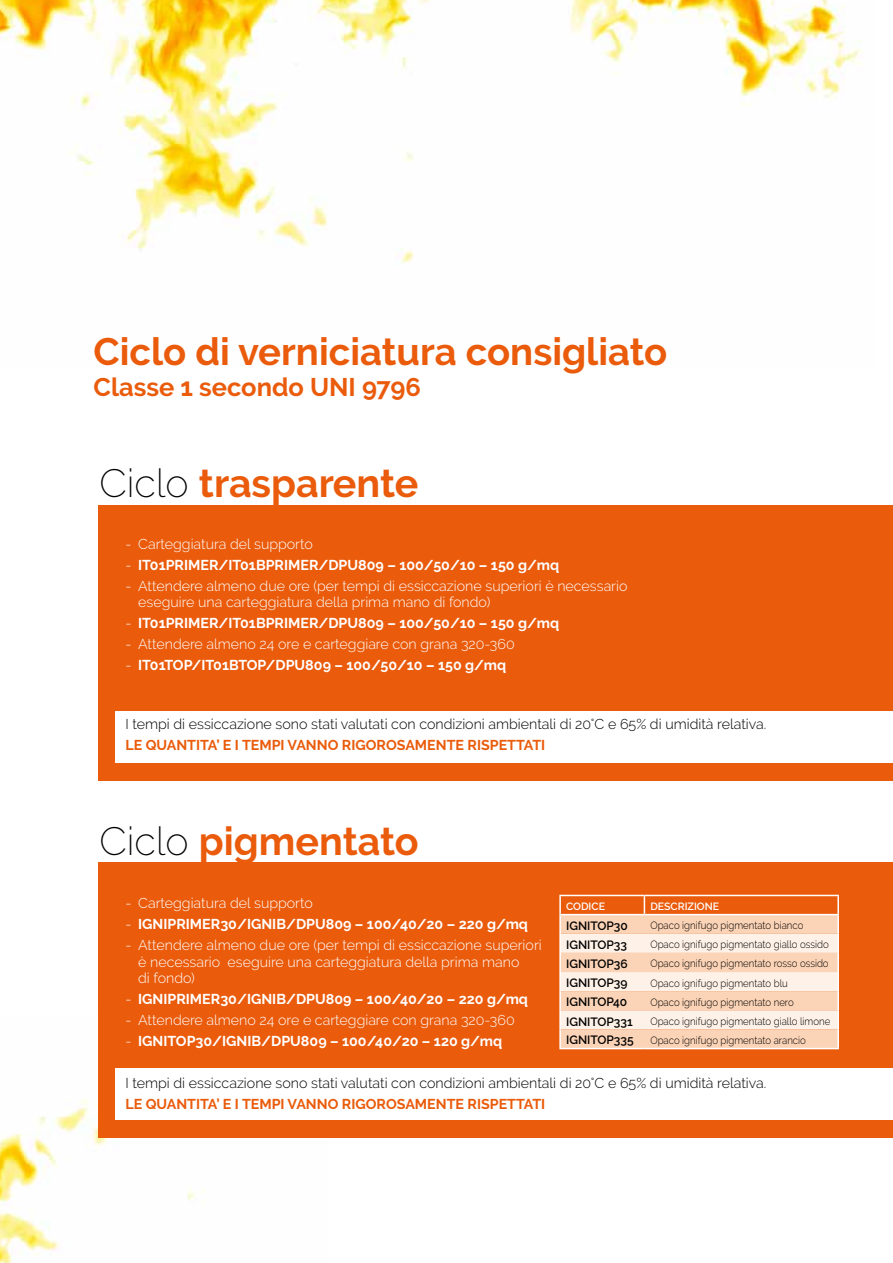
<style>
.page{position:relative;width:893px;height:1263px;background:#fff}
.page>*{position:absolute;margin:0;border:0;box-sizing:border-box;transform-origin:0 0}
.t1{font:700 39.3px "Raleway";color:#ea5b0b}
.t2{font:700 38.25px "Raleway";color:#ea5b0b}
.t3{font:700 25.5px "Raleway";color:#ea5b0b}
.t4{font:300 14.25px/16.5px "Raleway";color:#fff}
.t5{font:700 14.25px "Raleway";color:#fff}
.t6{font:300 14.25px "Raleway";color:#000}
.t7{font:700 14.25px "Raleway";color:#ea5b0b}
.t8{font:600 12px "Raleway";color:#000}
.t9{font:300 10.5px "Raleway";color:#000;scale:.92 1}
.t10{font:600 10.5px "Raleway";color:#fff}
.s1{font-weight:200;color:#000}
.s2{font-weight:300}
</style>
<div class="page">
<img style="left:0;top:1099px;width:204px;height:164px">
<img style="left:0;top:0;width:862px;height:264px">
<div style="left:98px;top:505px;width:795px;height:275px;background:#ea5b0b"></div>
<div style="left:98px;top:862px;width:795px;height:276px;background:#ea5b0b"></div>
<div style="left:116px;top:711px;width:777px;height:51px;background:#fff"></div>
<div style="left:116px;top:1069px;width:777px;height:51px;background:#fff"></div>
<svg style="left:559px;top:895px;width:280px;height:153px;background:#f9cfb4"></svg>
<hr style="left:559px;top:1048px;width:85px;height:1px;background:#fff">
<hr style="left:644px;top:1048px;width:195px;height:1px;background:#fff">
<h2 class="t2" style="left:94px;top:330px;width:575px">Ciclo di verniciatura consigliato</h2>
<h3 class="t3" style="left:94px;top:372px;width:329px">Classe 1 secondo UNI 9796</h3>
<h1 class="t1" style="left:99px;top:461px;width:320px"><span class="s1">Ciclo</span> trasparente</h1>
<p class="t4" style="left:125px;top:535px;width:189px">- Carteggiatura del supporto</p>
<p class="t5" style="left:125px;top:557px;width:435px"><span class="s2">-</span> IT01PRIMER/IT01BPRIMER/DPU809 – 100/50/10 – 150 g/mq</p>
<p class="t4" style="left:138px;top:577px;width:491px;text-indent:-13px">- Attendere almeno due ore (per tempi di essiccazione superiori è necessario eseguire una carteggiatura della prima mano di fondo)</p>
<p class="t5" style="left:125px;top:615px;width:435px"><span class="s2">-</span> IT01PRIMER/IT01BPRIMER/DPU809 – 100/50/10 – 150 g/mq</p>
<p class="t4" style="left:125px;top:636px;width:391px">- Attendere almeno 24 ore e carteggiare con grana 320-360</p>
<p class="t5" style="left:125px;top:657px;width:382px"><span class="s2">-</span> IT01TOP/IT01BTOP/DPU809 – 100/50/10 – 150 g/mq</p>
<p class="t6" style="left:125px;top:716px;width:642px">I tempi di essiccazione sono stati valutati con condizioni ambientali di 20°C e 65% di umidità relativa.</p>
<p class="t7" style="left:125px;top:737px;width:421px">LE QUANTITA’ E I TEMPI VANNO RIGOROSAMENTE RISPETTATI</p>
<h1 class="t1" style="left:99px;top:819px;width:321px"><span class="s1">Ciclo</span> pigmentato</h1>
<p class="t4" style="left:125px;top:895px;width:189px">- Carteggiatura del supporto</p>
<p class="t5" style="left:125px;top:916px;width:404px"><span class="s2">-</span> IGNIPRIMER30/IGNIB/DPU809 – 100/40/20 – 220 g/mq</p>
<p class="t4" style="left:138px;top:937px;width:405px;text-indent:-13px">- Attendere almeno due ore (per tempi di essiccazione superiori è necessario eseguire una carteggiatura della prima mano<br>di fondo)</p>
<p class="t5" style="left:125px;top:991px;width:404px"><span class="s2">-</span> IGNIPRIMER30/IGNIB/DPU809 – 100/40/20 – 220 g/mq</p>
<p class="t4" style="left:125px;top:1012px;width:391px">- Attendere almeno 24 ore e carteggiare con grana 320-360</p>
<p class="t5" style="left:125px;top:1033px;width:378px"><span class="s2">-</span> IGNITOP30/IGNIB/DPU809 – 100/40/20 – 120 g/mq</p>
<p class="t6" style="left:125px;top:1075px;width:642px">I tempi di essiccazione sono stati valutati con condizioni ambientali di 20°C e 65% di umidità relativa.</p>
<p class="t7" style="left:125px;top:1096px;width:421px">LE QUANTITA’ E I TEMPI VANNO RIGOROSAMENTE RISPETTATI</p>
<p class="t10" style="left:566px;top:900px;width:40px">CODICE</p>
<p class="t10" style="left:650px;top:900px;width:70px">DESCRIZIONE</p>
<p class="t8" style="left:566px;top:919px;width:63px">IGNITOP30</p>
<p class="t9" style="left:650px;top:920px;width:168px">Opaco ignifugo pigmentato bianco</p>
<p class="t8" style="left:566px;top:938px;width:63px">IGNITOP33</p>
<p class="t9" style="left:650px;top:938px;width:195px">Opaco ignifugo pigmentato giallo ossido</p>
<p class="t8" style="left:566px;top:957px;width:63px">IGNITOP36</p>
<p class="t9" style="left:650px;top:957px;width:195px">Opaco ignifugo pigmentato rosso ossido</p>
<p class="t8" style="left:566px;top:976px;width:63px">IGNITOP39</p>
<p class="t9" style="left:650px;top:977px;width:151px">Opaco ignifugo pigmentato blu</p>
<p class="t8" style="left:566px;top:995px;width:63px">IGNITOP40</p>
<p class="t9" style="left:650px;top:996px;width:157px">Opaco ignifugo pigmentato nero</p>
<p class="t8" style="left:566px;top:1014px;width:68px">IGNITOP331</p>
<p class="t9" style="left:650px;top:1015px;width:197px">Opaco ignifugo pigmentato giallo limone</p>
<p class="t8" style="left:566px;top:1033px;width:69px">IGNITOP335</p>
<p class="t9" style="left:650px;top:1034px;width:171px">Opaco ignifugo pigmentato arancio</p>
</div>
